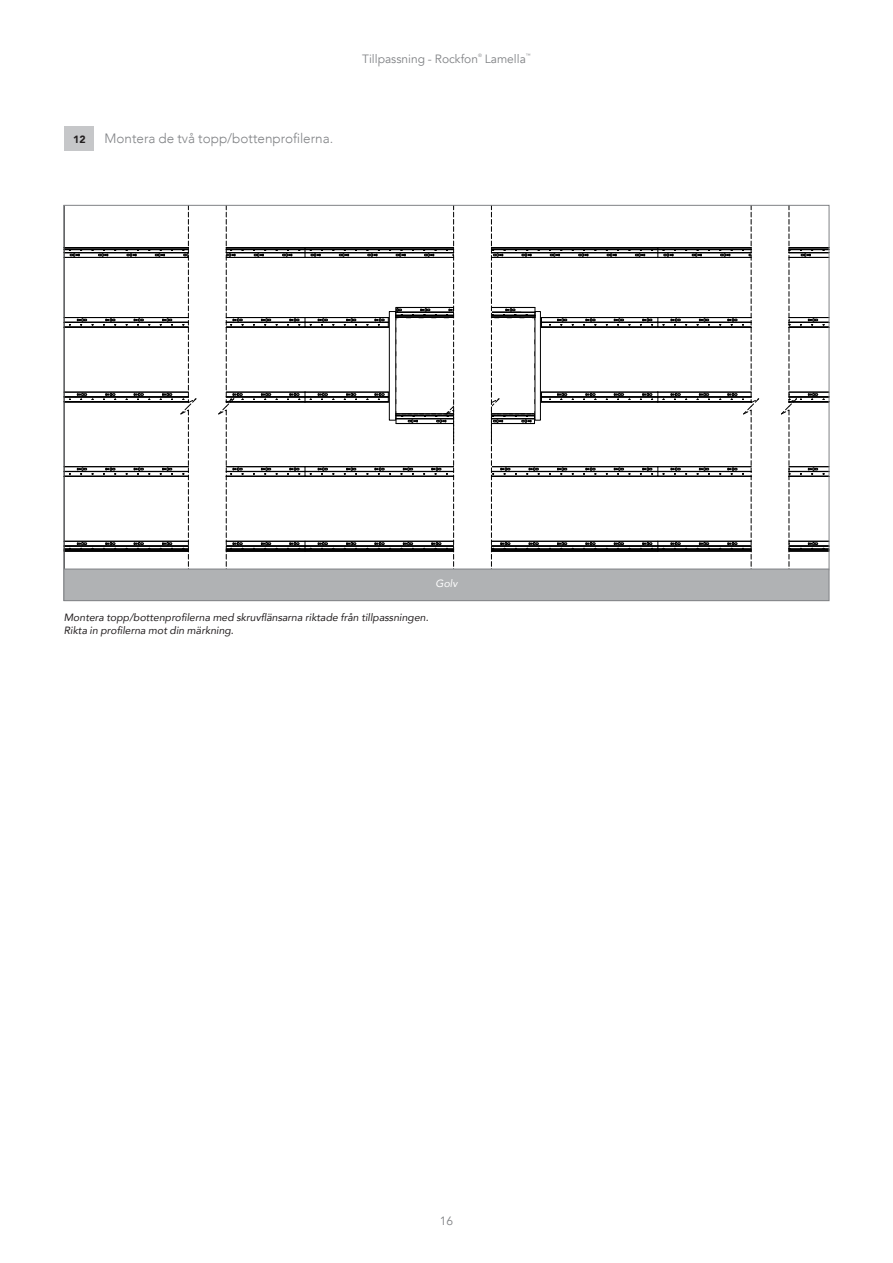
<style>
.page{position:relative;width:893px;height:1263px;background:#fff}
.page>*{position:absolute;margin:0;border:0;box-sizing:border-box;transform-origin:0 0}
.t1{font:300 13.5px "Avenir";color:#808285}
.t2{font:12px "Avenir";color:#808285}
.t3{font:italic 10.5px/12.6px "Avenir";color:#231f20}
.t4{font:italic 10.5px "Avenir";color:#fff}
.t5{font:900 10.5px "Avenir";color:#231f20}
.t6{font:4.8px "Avenir";color:#808285}
</style>
<div class="page">
<hr style="left:541px;top:401px;width:117px;height:1px;background:#000">
<hr style="left:541px;top:397px;width:117px;height:1px;background:#000">
<hr style="left:541px;top:392px;width:117px;height:1px;background:#000">
<hr style="left:541px;top:402px;width:117px;height:1px;background:#000">
<svg style="left:614px;top:393px;width:16px;height:7px"></svg>
<svg style="left:583px;top:393px;width:13px;height:7px"></svg>
<svg style="left:557px;top:393px;width:17px;height:7px"></svg>
<hr style="left:541px;top:322px;width:117px;height:1px;background:#000">
<hr style="left:541px;top:327px;width:117px;height:1px;background:#000">
<svg style="left:557px;top:318px;width:17px;height:8px"></svg>
<svg style="left:583px;top:318px;width:13px;height:8px"></svg>
<svg style="left:614px;top:318px;width:16px;height:8px"></svg>
<hr style="left:541px;top:317px;width:117px;height:1px;background:#000">
<hr style="left:491px;top:549px;width:260px;height:1px;background:#000">
<hr style="left:491px;top:551px;width:260px;height:1px;background:#000">
<hr style="left:491px;top:546px;width:260px;height:1px;background:#000">
<svg style="left:614px;top:542px;width:16px;height:7px"></svg>
<svg style="left:583px;top:542px;width:13px;height:7px"></svg>
<svg style="left:557px;top:542px;width:17px;height:7px"></svg>
<hr style="left:491px;top:541px;width:260px;height:1px;background:#000">
<svg style="left:697px;top:542px;width:13px;height:7px"></svg>
<svg style="left:670px;top:542px;width:17px;height:7px"></svg>
<svg style="left:640px;top:541px;width:24px;height:11px"></svg>
<hr style="left:491px;top:248px;width:260px;height:1px;background:#000">
<hr style="left:491px;top:249px;width:260px;height:1px;background:#000">
<hr style="left:491px;top:247px;width:260px;height:1px;background:#000">
<hr style="left:491px;top:252px;width:260px;height:1px;background:#000">
<svg style="left:549px;top:250px;width:13px;height:7px"></svg>
<svg style="left:572px;top:250px;width:24px;height:7px"></svg>
<svg style="left:606px;top:250px;width:13px;height:7px"></svg>
<svg style="left:628px;top:250px;width:17px;height:7px"></svg>
<hr style="left:491px;top:257px;width:260px;height:1px;background:#000">
<svg style="left:651px;top:248px;width:25px;height:9px"></svg>
<svg style="left:685px;top:250px;width:17px;height:7px"></svg>
<hr style="left:658px;top:471px;width:93px;height:1px;background:#000">
<hr style="left:658px;top:466px;width:93px;height:1px;background:#000">
<svg style="left:670px;top:467px;width:17px;height:8px"></svg>
<svg style="left:697px;top:467px;width:13px;height:8px"></svg>
<hr style="left:658px;top:476px;width:93px;height:1px;background:#000">
<hr style="left:658px;top:401px;width:93px;height:1px;background:#000">
<hr style="left:658px;top:397px;width:93px;height:1px;background:#000">
<hr style="left:658px;top:392px;width:93px;height:1px;background:#000">
<svg style="left:640px;top:392px;width:24px;height:11px"></svg>
<svg style="left:670px;top:393px;width:17px;height:7px"></svg>
<svg style="left:697px;top:393px;width:13px;height:7px"></svg>
<hr style="left:658px;top:402px;width:93px;height:1px;background:#000">
<hr style="left:491px;top:471px;width:167px;height:1px;background:#000">
<hr style="left:491px;top:476px;width:167px;height:1px;background:#000">
<hr style="left:491px;top:466px;width:167px;height:1px;background:#000">
<svg style="left:640px;top:467px;width:24px;height:9px"></svg>
<svg style="left:614px;top:467px;width:16px;height:8px"></svg>
<svg style="left:583px;top:467px;width:13px;height:8px"></svg>
<svg style="left:557px;top:467px;width:17px;height:8px"></svg>
<hr style="left:658px;top:322px;width:93px;height:1px;background:#000">
<svg style="left:697px;top:318px;width:13px;height:8px"></svg>
<svg style="left:670px;top:318px;width:17px;height:8px"></svg>
<svg style="left:640px;top:318px;width:24px;height:9px"></svg>
<hr style="left:658px;top:327px;width:93px;height:1px;background:#000">
<hr style="left:658px;top:317px;width:93px;height:1px;background:#000">
<hr style="left:305px;top:401px;width:83px;height:1px;background:#000">
<hr style="left:305px;top:397px;width:83px;height:1px;background:#000">
<hr style="left:305px;top:392px;width:83px;height:1px;background:#000">
<hr style="left:305px;top:402px;width:83px;height:1px;background:#000">
<svg style="left:344px;top:393px;width:13px;height:7px"></svg>
<svg style="left:318px;top:393px;width:16px;height:7px"></svg>
<hr style="left:305px;top:322px;width:83px;height:1px;background:#000">
<svg style="left:344px;top:318px;width:13px;height:8px"></svg>
<svg style="left:318px;top:318px;width:16px;height:8px"></svg>
<hr style="left:305px;top:317px;width:83px;height:1px;background:#000">
<hr style="left:305px;top:327px;width:83px;height:1px;background:#000">
<hr style="left:226px;top:549px;width:228px;height:1px;background:#000">
<hr style="left:226px;top:546px;width:228px;height:1px;background:#000">
<hr style="left:226px;top:551px;width:228px;height:1px;background:#000">
<svg style="left:344px;top:542px;width:13px;height:7px"></svg>
<svg style="left:318px;top:542px;width:16px;height:7px"></svg>
<hr style="left:226px;top:541px;width:228px;height:1px;background:#000">
<svg style="left:287px;top:541px;width:25px;height:11px"></svg>
<svg style="left:261px;top:542px;width:17px;height:7px"></svg>
<hr style="left:226px;top:248px;width:228px;height:1px;background:#000">
<hr style="left:226px;top:249px;width:228px;height:1px;background:#000">
<hr style="left:226px;top:252px;width:228px;height:1px;background:#000">
<hr style="left:226px;top:247px;width:228px;height:1px;background:#000">
<svg style="left:253px;top:250px;width:13px;height:7px"></svg>
<hr style="left:226px;top:257px;width:228px;height:1px;background:#000">
<svg style="left:276px;top:248px;width:47px;height:9px"></svg>
<svg style="left:332px;top:250px;width:17px;height:7px"></svg>
<hr style="left:226px;top:401px;width:79px;height:1px;background:#000">
<hr style="left:226px;top:397px;width:79px;height:1px;background:#000">
<svg style="left:287px;top:392px;width:25px;height:11px"></svg>
<svg style="left:261px;top:393px;width:17px;height:7px"></svg>
<hr style="left:226px;top:402px;width:79px;height:1px;background:#000">
<hr style="left:226px;top:392px;width:79px;height:1px;background:#000">
<hr style="left:305px;top:471px;width:149px;height:1px;background:#000">
<hr style="left:305px;top:476px;width:149px;height:1px;background:#000">
<hr style="left:305px;top:466px;width:149px;height:1px;background:#000">
<svg style="left:318px;top:467px;width:16px;height:8px"></svg>
<svg style="left:344px;top:467px;width:13px;height:8px"></svg>
<hr style="left:226px;top:322px;width:79px;height:1px;background:#000">
<hr style="left:226px;top:317px;width:79px;height:1px;background:#000">
<hr style="left:226px;top:327px;width:79px;height:1px;background:#000">
<svg style="left:287px;top:318px;width:25px;height:9px"></svg>
<svg style="left:261px;top:318px;width:17px;height:8px"></svg>
<hr style="left:226px;top:471px;width:79px;height:1px;background:#000">
<hr style="left:226px;top:466px;width:79px;height:1px;background:#000">
<hr style="left:226px;top:476px;width:79px;height:1px;background:#000">
<svg style="left:287px;top:467px;width:25px;height:9px"></svg>
<svg style="left:261px;top:467px;width:17px;height:8px"></svg>
<hr style="left:64px;top:549px;width:124px;height:1px;background:#000">
<hr style="left:64px;top:546px;width:124px;height:1px;background:#000">
<hr style="left:64px;top:551px;width:124px;height:1px;background:#000">
<hr style="left:64px;top:541px;width:124px;height:1px;background:#000">
<svg style="left:160px;top:542px;width:13px;height:7px"></svg>
<svg style="left:134px;top:542px;width:16px;height:7px"></svg>
<svg style="left:103px;top:542px;width:13px;height:7px"></svg>
<svg style="left:77px;top:542px;width:16px;height:7px"></svg>
<svg style="left:66px;top:541px;width:5px;height:28px"></svg>
<hr style="left:64px;top:248px;width:124px;height:1px;background:#000">
<hr style="left:64px;top:249px;width:124px;height:1px;background:#000">
<hr style="left:64px;top:252px;width:124px;height:1px;background:#000">
<hr style="left:64px;top:247px;width:124px;height:1px;background:#000">
<svg style="left:92px;top:250px;width:24px;height:7px"></svg>
<svg style="left:126px;top:250px;width:13px;height:7px"></svg>
<svg style="left:148px;top:250px;width:17px;height:7px"></svg>
<hr style="left:64px;top:257px;width:124px;height:1px;background:#000">
<svg style="left:66px;top:248px;width:16px;height:9px"></svg>
<hr style="left:64px;top:401px;width:124px;height:1px;background:#000">
<hr style="left:64px;top:397px;width:124px;height:1px;background:#000">
<svg style="left:160px;top:393px;width:13px;height:7px"></svg>
<svg style="left:134px;top:393px;width:16px;height:7px"></svg>
<svg style="left:103px;top:393px;width:13px;height:7px"></svg>
<svg style="left:77px;top:393px;width:16px;height:7px"></svg>
<hr style="left:64px;top:402px;width:124px;height:1px;background:#000">
<hr style="left:64px;top:392px;width:124px;height:1px;background:#000">
<svg style="left:66px;top:392px;width:5px;height:11px"></svg>
<hr style="left:64px;top:322px;width:124px;height:1px;background:#000">
<hr style="left:64px;top:317px;width:124px;height:1px;background:#000">
<hr style="left:64px;top:327px;width:124px;height:1px;background:#000">
<svg style="left:160px;top:318px;width:13px;height:8px"></svg>
<svg style="left:134px;top:318px;width:16px;height:8px"></svg>
<svg style="left:103px;top:318px;width:13px;height:8px"></svg>
<svg style="left:77px;top:318px;width:16px;height:8px"></svg>
<svg style="left:66px;top:318px;width:5px;height:9px"></svg>
<hr style="left:64px;top:471px;width:124px;height:1px;background:#000">
<hr style="left:64px;top:466px;width:124px;height:1px;background:#000">
<hr style="left:64px;top:476px;width:124px;height:1px;background:#000">
<svg style="left:160px;top:467px;width:13px;height:8px"></svg>
<svg style="left:134px;top:467px;width:16px;height:8px"></svg>
<svg style="left:103px;top:467px;width:13px;height:8px"></svg>
<svg style="left:77px;top:467px;width:16px;height:8px"></svg>
<svg style="left:66px;top:467px;width:5px;height:9px"></svg>
<svg style="left:180px;top:207px;width:17px;height:362px"></svg>
<svg style="left:218px;top:207px;width:25px;height:362px"></svg>
<svg style="left:719px;top:207px;width:40px;height:362px"></svg>
<svg style="left:781px;top:207px;width:46px;height:362px"></svg>
<svg style="left:366px;top:207px;width:176px;height:362px"></svg>
<div style="left:64px;top:569px;width:765px;height:32px;background:#b0b2b4"></div>
<hr style="left:64px;top:569px;width:765px;height:1px;background:#808285">
<div style="left:65px;top:127px;width:29px;height:24px;background:#c6c7c9"></div>
<p class="t5" style="left:73px;top:130px;width:14px">12</p>
<p class="t1" style="left:105px;top:131px;width:230px">Montera de två topp/bottenprofilerna.</p>
<p class="t2" style="left:362px;top:52px;width:117px">Tillpassning - Rockfon</p>
<p class="t6" style="left:478px;top:53px;width:5px">®</p>
<p class="t2" style="left:485px;top:52px;width:43px">Lamella</p>
<p class="t6" style="left:526px;top:53px;width:6px">™</p>
<p class="t4" style="left:435px;top:577px;width:23px">Golv</p>
<p class="t3" style="left:64px;top:611px;width:366px">Montera topp/bottenprofilerna med skruvflänsarna riktade från tillpassningen.<br>Rikta in profilerna mot din märkning.</p>
<p class="t2" style="left:440px;top:1213px;width:15px">16</p>
</div>
